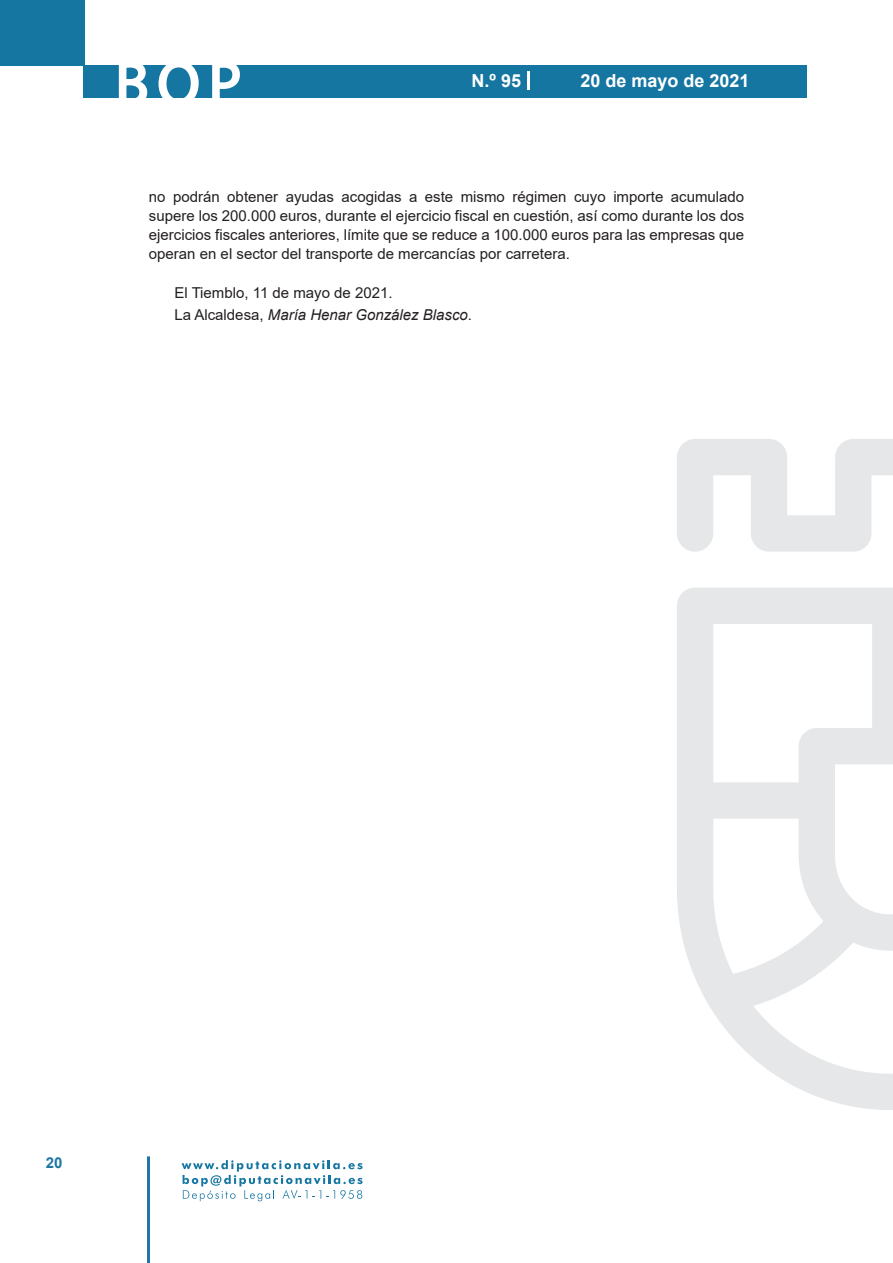
<style>
.page{position:relative;width:893px;height:1263px;background:#fff}
.page>*{position:absolute;margin:0;border:0;box-sizing:border-box;transform-origin:0 0}
.t1{font:500 61.5px "Avant Garde";color:#fff}
.t2{font:700 18px "Arial";color:#fff}
.t3{font:15px/18.8px "Arial";color:#231f20;text-align:justify}
.t4{font:700 15px "Arial";color:#1d76a4}
.s1{font-style:italic}
</style>
<div class="page">
<div style="left:0;top:0;width:85px;height:65px;background:#1676a2"></div>
<div style="left:84px;top:65px;width:723px;height:33px;background:#1676a2"></div>
<svg style="left:118px;top:65px;width:30px;height:33px"></svg>
<svg style="left:158px;top:65px;width:41px;height:33px"></svg>
<svg style="left:212px;top:65px;width:28px;height:33px"></svg>
<svg style="left:182px;top:1160px;width:181px;height:41px"></svg>
<hr style="left:147px;top:1156px;width:3px;height:107px;background:#1d76a4">
<svg style="left:528px;top:71px;width:2px;height:19px"></svg>
<svg style="left:677px;top:439px;width:216px;height:671px"></svg>
<h1 class="t1" style="left:115px;top:46px;width:128px">BOP</h1>
<p class="t2" style="left:472px;top:68px;width:51px">N.º 95</p>
<p class="t2" style="left:580px;top:68px;width:171px">20 de mayo de 2021</p>
<p class="t3" style="left:149px;top:188px;width:597px">no podrán obtener ayudas acogidas a este mismo régimen cuyo importe acumulado supere los 200.000 euros, durante el ejercicio fiscal en cuestión, así como durante los dos ejercicios fiscales anteriores, límite que se reduce a 100.000 euros para las empresas que operan en el sector del transporte de mercancías por carretera.</p>
<p class="t3" style="left:174px;top:281px;width:299px;line-height:22.2px">El Tiemblo, 11 de mayo de 2021.<br>La Alcaldesa, <span class="s1">María Henar González Blasco</span>.</p>
<p class="t4" style="left:46px;top:1152px;width:18px">20</p>
</div>
